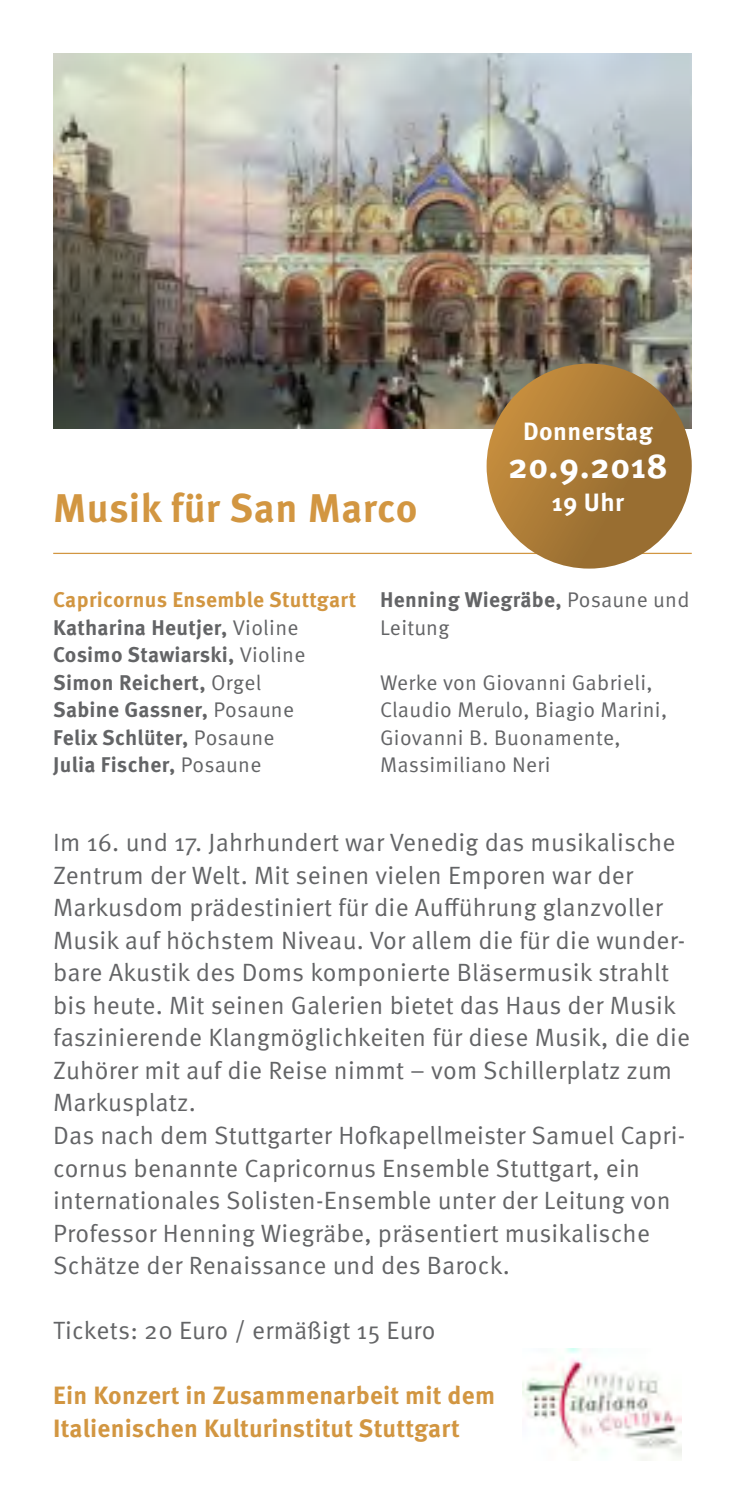
<style>
.page{position:relative;width:745px;height:1489px;background:#fff}
.page>*{position:absolute;margin:0;border:0;box-sizing:border-box;transform-origin:0 0}
.t1{font:700 40px "Meta OT";letter-spacing:.01em;color:#d29641}
.t2{font:700 35px "Meta OT";letter-spacing:.015em;color:#fff}
.t3{font:25px/32.5px "Meta OT Norm";letter-spacing:.01em;color:#636466}
.t4{font:700 25px/32.5px "Meta OT";letter-spacing:.01em;color:#d29641}
.t5{font:700 25px "Meta OT";letter-spacing:.015em;color:#fff}
.t6{font:700 21.25px/27.5px "Meta OT";letter-spacing:.015em;color:#636466}
.t7{font:21.25px/27.5px "Meta OT Norm";letter-spacing:.015em;color:#636466}
.s1{color:#d29641}
.s2{font-family:"Meta OT Norm";font-weight:400}
</style>
<div class="page">
<img style="left:53px;top:53px;width:638px;height:375px">
<hr style="left:53px;top:552px;width:638px;height:2px;background:#d29641">
<svg style="left:486px;top:363px;width:205px;height:205px;background:#a87936"></svg>
<img style="left:522px;top:1348px;width:158px;height:111px">
<h1 class="t1" style="left:53px;top:482px;width:365px">Musik für San Marco</h1>
<p class="t5" style="left:523px;top:416px;width:131px">Donnerstag</p>
<h2 class="t2" style="left:508px;top:443px;width:161px">20.9.2018</h2>
<p class="t5" style="left:551px;top:486px;width:74px">19 Uhr</p>
<p class="t6" style="left:53px;top:586px;width:304px"><span class="s1">Capricornus Ensemble Stuttgart<br></span>Katharina Heutjer, <span class="s2">Violine<br></span>Cosimo Stawiarski, <span class="s2">Violine<br></span>Simon Reichert, <span class="s2">Orgel<br></span>Sabine Gassner, <span class="s2">Posaune<br></span>Felix Schlüter, <span class="s2">Posaune<br></span>Julia Fischer, <span class="s2">Posaune</span></p>
<p class="t6" style="left:380px;top:586px;width:311px">Henning Wiegräbe, <span class="s2">Posaune und</span></p>
<p class="t7" style="left:380px;top:614px;width:71px">Leitung</p>
<p class="t7" style="left:380px;top:669px;width:288px">Werke von Giovanni Gabrieli,<br>Claudio Merulo, Biagio Marini,<br>Giovanni B. Buonamente,<br>Massimiliano Neri</p>
<p class="t3" style="left:53px;top:826px;width:638px">Im 16. und 17. Jahrhundert war Venedig das musikalische Zentrum der Welt. Mit seinen vielen Emporen war der Markusdom prädestiniert für die Aufführung glanzvoller Musik auf höchstem Niveau. Vor allem die für die wunder&shy;bare Akustik des Doms komponierte Bläsermusik strahlt bis heute. Mit seinen Galerien bietet das Haus der Musik faszinierende Klangmöglichkeiten für diese Musik, die die Zuhörer mit auf die Reise nimmt – vom Schillerplatz zum Markusplatz.<br>Das nach dem Stuttgarter Hofkapellmeister Samuel Capri&shy;cornus benannte Capricornus Ensemble Stuttgart, ein internationales Solisten-Ensemble unter der Leitung von Professor Henning Wiegräbe, präsentiert musikalische Schätze der Renaissance und des Barock.</p>
<p class="t3" style="left:53px;top:1314px;width:383px">Tickets: 20 Euro / ermäßigt 15 Euro</p>
<p class="t4" style="left:53px;top:1379px;width:443px">Ein Konzert in Zusammenarbeit mit dem<br>Italienischen Kulturinstitut Stuttgart</p>
</div>
